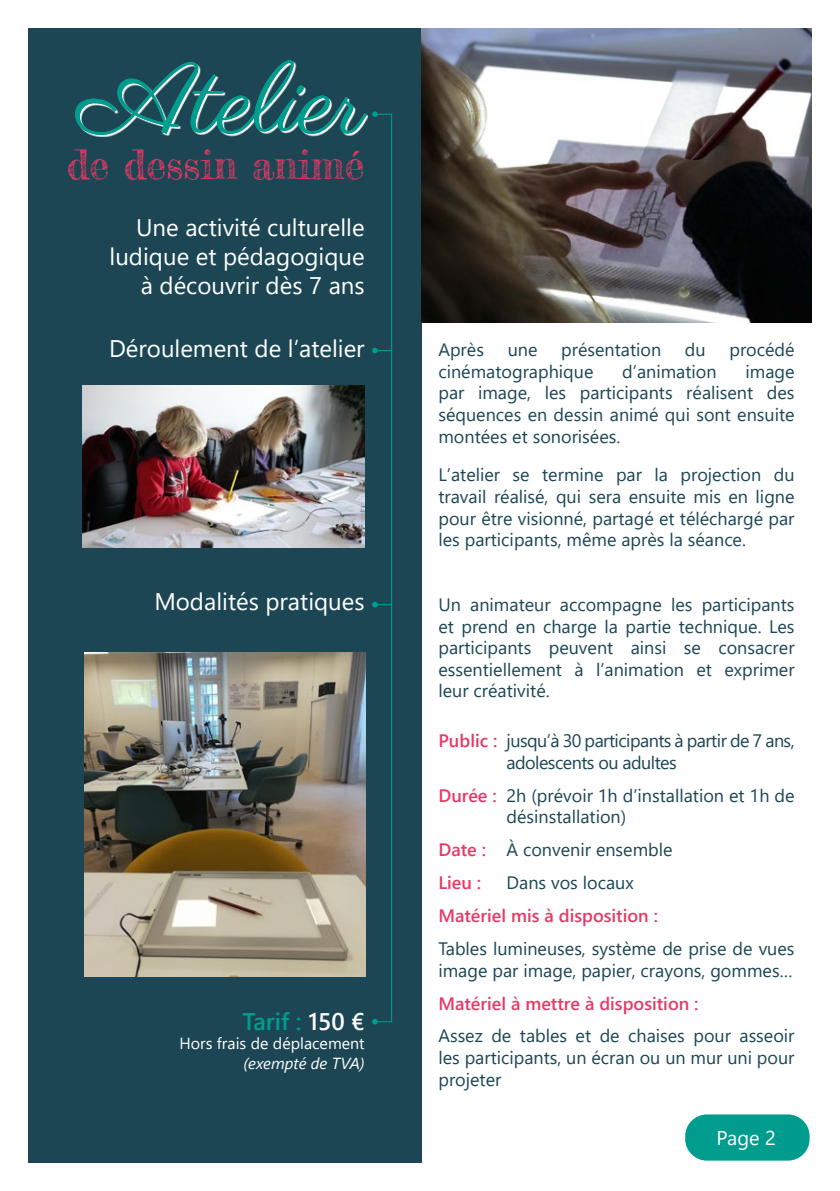
<style>
.page{position:relative;width:840px;height:1191px;background:#fff}
.page>*{position:absolute;margin:0;border:0;box-sizing:border-box;transform-origin:0 0}
.t1{font:100px "Parisienne";color:#009d8f}
.t2{font:40px "Frederickathe Great";color:#ec3664}
.t3{font:24px/28.8px "Segoe UI";color:#fff;text-align:right}
.t4{font:600 24px "Segoe UI";color:#009d8f}
.t5{font:20px "Segoe UI";color:#fff}
.t6{font:18px/21.6px "Segoe UI";color:#1c4654;text-align:justify}
.t7{font:18px/21.6px "Segoe UI";letter-spacing:-.03em;color:#1c4654}
.t8{font:600 18px "Segoe UI";color:#e83965}
.t9{font:16px "Segoe UI";color:#fff}
.t10{font:italic 16px "Segoe UI";color:#fff}
.s1{color:#e83965}
.s2{color:#fff}
.s3{font-weight:600;color:#e83965}
</style>
<div class="page">
<div style="left:28px;top:28px;width:393px;height:294px;background:#1c4654"></div>
<svg style="left:77px;top:62px;width:291px;height:75px"></svg>
<img style="left:421px;top:28px;width:390px;height:294px">
<div style="left:28px;top:322px;width:393px;height:245px;background:#1c4654"></div>
<div style="left:28px;top:567px;width:393px;height:595px;background:#1c4654"></div>
<img style="left:83px;top:385px;width:281px;height:162px">
<hr style="left:391px;top:115px;width:1px;height:907px;background:#009d8f">
<svg style="left:372px;top:111px;width:20px;height:6px"></svg>
<svg style="left:372px;top:348px;width:19px;height:5px"></svg>
<svg style="left:372px;top:602px;width:19px;height:5px"></svg>
<img style="left:84px;top:652px;width:281px;height:324px">
<svg style="left:372px;top:1019px;width:20px;height:5px"></svg>
<div style="left:683px;top:1113px;width:127px;height:48px;background:#009d8f;border-radius:23px"></div>
<div style="left:682px;top:1112px;width:129px;height:50px;border:2px solid #fff;border-radius:23px"></div>
<h1 class="t1" style="left:77px;top:40px;width:289px">Atelier</h1>
<h2 class="t2" style="left:67px;top:140px;width:299px">de de<span class="s1">ssi</span>n animé</h2>
<h3 class="t3" style="left:109px;top:211px;width:256px">Une activité culturelle ludique et pédagogique à découvrir dès 7 ans</h3>
<h3 class="t3" style="left:109px;top:331px;width:257px">Déroulement de l’atelier</h3>
<h3 class="t3" style="left:154px;top:585px;width:212px">Modalités pratiques</h3>
<h3 class="t4" style="left:242px;top:999px;width:124px">Tarif : <span class="s2">150 €</span></h3>
<p class="t9" style="left:179px;top:1028px;width:187px">Hors frais de déplacement</p>
<p class="t10" style="left:243px;top:1048px;width:123px">(exempté de TVA)</p>
<p class="t6" style="left:438px;top:337px;width:47px">Après</p>
<p class="t6" style="left:507px;top:337px;width:31px">une</p>
<p class="t6" style="left:561px;top:337px;width:101px">présentation</p>
<p class="t6" style="left:684px;top:337px;width:22px">du</p>
<p class="t6" style="left:729px;top:337px;width:67px">procédé</p>
<p class="t6" style="left:438px;top:359px;width:156px">cinématographique</p>
<p class="t6" style="left:622px;top:359px;width:96px">d’animation</p>
<p class="t6" style="left:438px;top:359px;width:357px;text-indent:307px">image par image, les participants réalisent des séquences en dessin animé qui sont ensuite montées et sonorisées.</p>
<p class="t6" style="left:438px;top:462px;width:357px">L’atelier se termine par la projection du travail réalisé, qui sera ensuite mis en ligne pour être visionné, partagé et téléchargé par les participants, même après la séance.</p>
<p class="t6" style="left:438px;top:592px;width:357px">Un animateur accompagne les participants et prend en charge la partie technique. Les participants peuvent ainsi se consacrer essentiellement à l’animation et exprimer leur créativité.</p>
<p class="t7" style="left:506px;top:728px;width:289px;text-indent:-68px"><span class="s3">Public :</span> jusqu’à 30 participants à partir de 7 ans, adolescents ou adultes</p>
<p class="t6" style="left:506px;top:782px;width:289px;text-indent:-68px"><span class="s3">Durée :</span> 2h (prévoir 1h d’installation et 1h de désinstallation)</p>
<p class="t6" style="left:438px;top:831px;width:235px;line-height:33px"><span class="s3">Date :</span> À convenir ensemble<br><span class="s3">Lieu :</span></p>
<p class="t6" style="left:506px;top:870px;width:129px">Dans vos locaux</p>
<p class="t8" style="left:438px;top:898px;width:221px">Matériel mis à disposition :</p>
<p class="t6" style="left:438px;top:936px;width:357px">Tables lumineuses, système de prise de vues image par image, papier, crayons, gommes…</p>
<p class="t8" style="left:438px;top:986px;width:261px">Matériel à mettre à disposition :</p>
<p class="t6" style="left:438px;top:1023px;width:357px">Assez de tables et de chaises pour asseoir les participants, un écran ou un mur uni pour projeter</p>
<p class="t5" style="left:716px;top:1118px;width:61px">Page 2</p>
</div>
